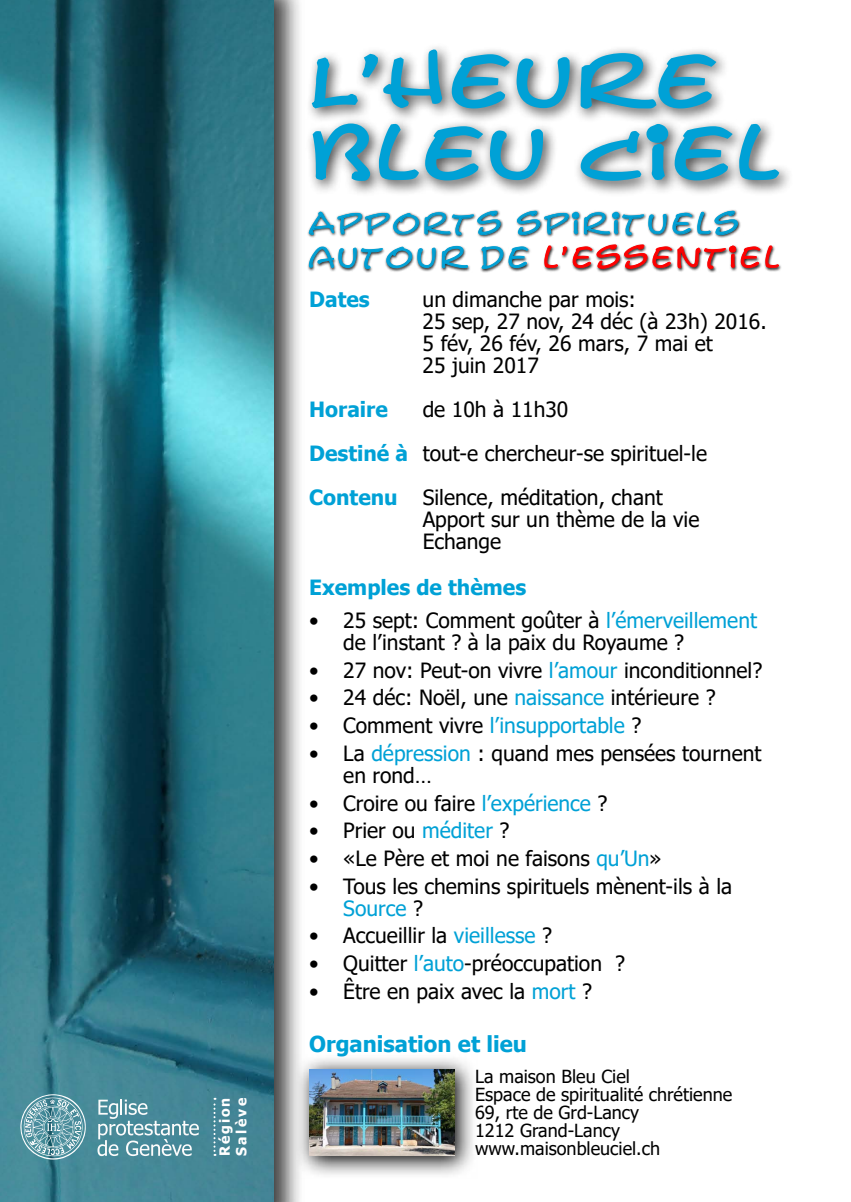
<style>
.page{position:relative;width:851px;height:1202px;background:#fff}
.page>*{position:absolute;margin:0;border:0;box-sizing:border-box;transform-origin:0 0}
.t1{font:68px/72px "Calvin";letter-spacing:.05em;color:#00a1d6;scale:1.27 1}
.t2{font:28px/33.6px "Calvin";letter-spacing:.11em;color:#00a1d6;scale:1.09 1}
.t3{font:700 22px "Tahoma";color:#00a1d6}
.t4{font:21px/22px "Tahoma";color:#000}
.t5{font:21px "Tahoma";color:#00a1d6}
.t6{font:700 21px "Tahoma";color:#00a1d6}
.t7{font:18px/18px "Tahoma";color:#000}
.t8{font:700 14px/16.8px "Tahoma";letter-spacing:.17em;color:#fff}
.s1{color:#f00}
.s2{font-weight:700;color:#00a1d6}
.s3{color:#00a1d6}
.s4{color:#000}
</style>
<div class="page">
<div style="left:0;top:0;width:305px;height:1202px;background:#000;opacity:.75"></div>
<img style="left:0;top:0;width:274px;height:1202px">
<div style="left:304px;top:42px;width:490px;height:155px;background:#fff"></div>
<div style="left:307px;top:209px;width:475px;height:64px;background:#000;opacity:.87"></div>
<svg style="left:308px;top:47px;width:474px;height:223px"></svg>
<svg style="left:20px;top:1094px;width:66px;height:65px;background:#73a6b1"></svg>
<svg style="left:97px;top:1099px;width:102px;height:57px;background:#6ea1ad"></svg>
<svg style="left:213px;top:1098px;width:2px;height:58px"></svg>
<svg style="left:294px;top:1054px;width:179px;height:125px"></svg>
<img style="left:309px;top:1069px;width:145px;height:87px">
<p class="t8" style="left:217px;top:1156px;width:60px;rotate:-90deg">Région<br>Salève</p>
<h1 class="t1" style="left:309px;top:46px;width:370px">L’HEURE<br>BLEU CIEL</h1>
<h2 class="t2" style="left:309px;top:207px;width:432px">APPORTS SPIRITUELS<br>AUTOUR DE <span class="s1">L’ESSENTIEL</span></h2>
<p class="t6" style="left:309px;top:285px;width:62px">Dates</p>
<p class="t4" style="left:422px;top:290px;width:345px">un dimanche par mois:<br>25 sep, 27 nov, 24 déc (à 23h) 2016.<br>5 fév, 26 fév, 26 mars, 7 mai et<br>25 juin 2017</p>
<p class="t6" style="left:309px;top:395px;width:80px">Horaire</p>
<p class="t4" style="left:309px;top:389px;width:399px;line-height:44px;text-indent:113px">de 10h à 11h30<br><span class="s2">Destiné à</span> tout-e chercheur-se spirituel-le<br><span class="s2">Contenu</span> Silence, méditation, chant</p>
<p class="t4" style="left:422px;top:510px;width:278px">Apport sur un thème de la vie<br>Echange</p>
<p class="t6" style="left:309px;top:572px;width:218px">Exemples de thèmes</p>
<p class="t4" style="left:343px;top:611px;width:415px;text-indent:-34px">• 25 sept: Comment goûter à <span class="s3">l’émerveillement </span>de l’instant ? à la paix du Royaume ?</p>
<p class="t4" style="left:309px;top:660px;width:454px">• 27 nov: Peut-on vivre <span class="s3">l’amour</span> inconditionnel?</p>
<p class="t4" style="left:309px;top:688px;width:408px">• 24 déc: Noël, une <span class="s3">naissance</span> intérieure ?</p>
<p class="t5" style="left:309px;top:711px;width:333px"><span class="s4">• Comment vivre</span> l’insupportable <span class="s4">?</span></p>
<p class="t4" style="left:343px;top:743px;width:419px;text-indent:-34px">• La <span class="s3">dépression</span> : quand mes pensées tournent en rond…</p>
<p class="t4" style="left:309px;top:793px;width:300px">• Croire ou faire <span class="s3">l’expérience</span> ?</p>
<p class="t4" style="left:309px;top:821px;width:202px">• Prier ou <span class="s3">méditer</span> ?</p>
<p class="t4" style="left:309px;top:848px;width:354px">• «Le Père et moi ne faisons <span class="s3">qu’Un</span>»</p>
<p class="t4" style="left:343px;top:876px;width:390px;text-indent:-34px">• Tous les chemins spirituels mènent-ils à la<br><span class="s3">Source</span> ?</p>
<p class="t4" style="left:309px;top:926px;width:244px">• Accueillir la <span class="s3">vieillesse</span> ?</p>
<p class="t4" style="left:309px;top:953px;width:317px">• Quitter <span class="s3">l’auto</span>-préoccupation ?</p>
<p class="t4" style="left:309px;top:981px;width:284px">• Être en paix avec la <span class="s3">mort</span> ?</p>
<p class="t3" style="left:309px;top:1028px;width:219px">Organisation et lieu</p>
<p class="t7" style="left:475px;top:1068px;width:258px">La maison Bleu Ciel<br>Espace de spiritualité chrétienne<br>69, rte de Grd-Lancy<br>1212 Grand-Lancy www.maisonbleuciel.ch</p>
</div>
